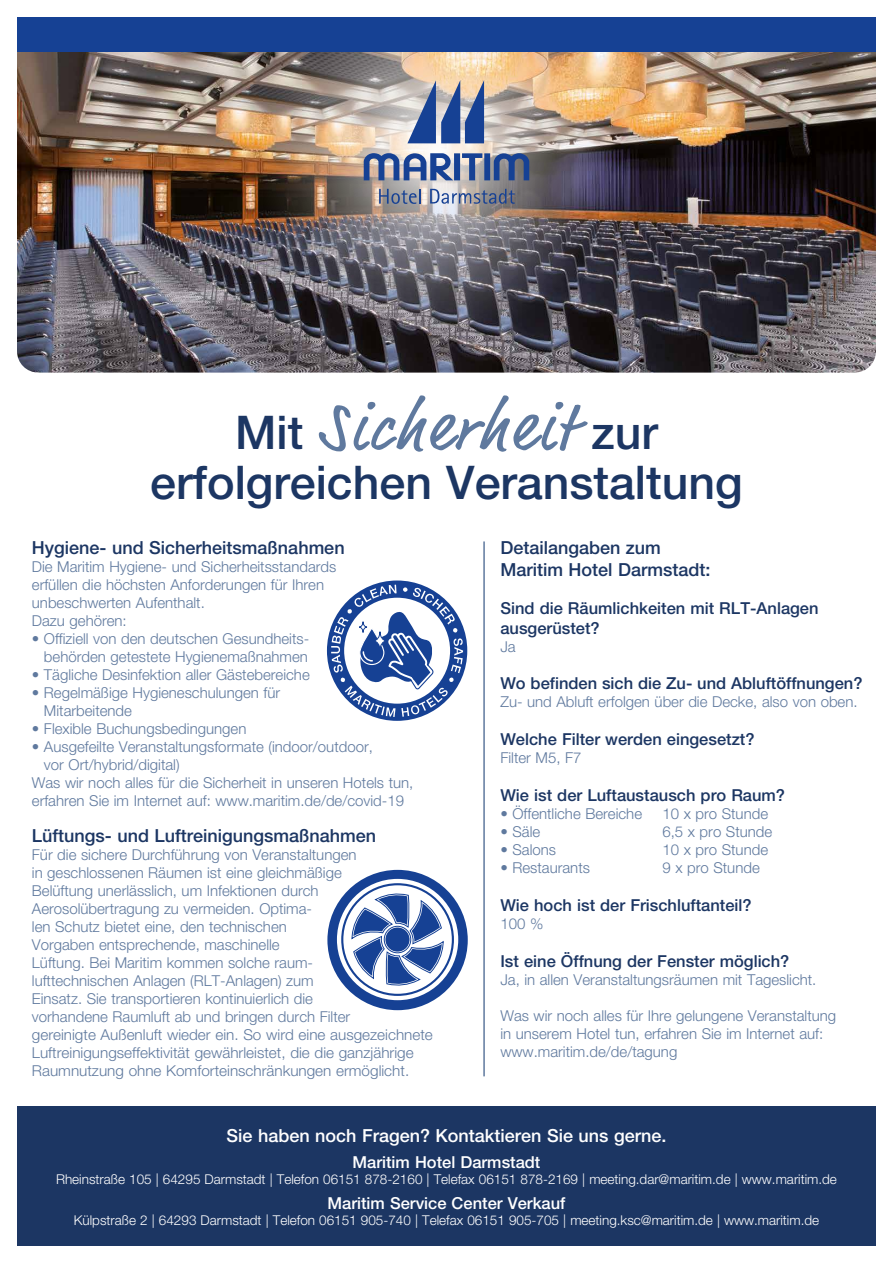
<style>
.page{position:relative;width:893px;height:1263px;background:#fff}
.page>*{position:absolute;margin:0;border:0;box-sizing:border-box;transform-origin:0 0}
.t1{font:67.5px "Market Pro";letter-spacing:.05em;color:#5f799e}
.t2{font:500 46.5px "Helvetica Neue LT Pro";color:#1c3663}
.t3{font:500 18px/21.6px "Helvetica Neue LT Pro";color:#1c3663}
.t4{font:500 18px "Helvetica Neue LT Pro";color:#fff}
.t5{font:500 16.5px/19.8px "Helvetica Neue LT Pro";color:#1c3663}
.t6{font:500 16.5px "Helvetica Neue LT Pro";color:#fff}
.t7{font:300 15px/18px "Helvetica Neue LT Pro";color:#5f799e}
.t8{font:300 13.5px "Helvetica Neue LT Pro";color:#fff}
.s1{font-family:"Helvetica Neue LT Pro";font-weight:500;font-size:46.5px;color:#1c3663}
</style>
<div class="page">
<div style="left:17px;top:1106px;width:859px;height:140px;background:#1c3663"></div>
<img style="left:17px;top:51px;width:859px;height:322px">
<img style="left:247px;top:51px;width:376px;height:289px">
<svg style="left:407px;top:80px;width:77px;height:63px;background:#7787ab"></svg>
<svg style="left:364px;top:153px;width:165px;height:27px;background:#6b7da5"></svg>
<svg style="left:430px;top:189px;width:85px;height:15px"></svg>
<svg style="left:379px;top:189px;width:42px;height:15px"></svg>
<div style="left:17px;top:17px;width:859px;height:34px;background:#164194"></div>
<hr style="left:483px;top:541px;width:2px;height:535px;background:#5f799e">
<div style="left:327px;top:580px;width:140px;height:141px;border:17px solid #164194;border-radius:50%"></div>
<svg style="left:331px;top:585px;width:132px;height:132px"></svg>
<svg style="left:327px;top:870px;width:141px;height:140px;background:#4063a7"></svg>
<div style="left:344px;top:886px;width:107px;height:107px;background:#fff;border-radius:50%"></div>
<div style="left:337px;top:879px;width:121px;height:121px;border:4px solid #fff;border-radius:50%"></div>
<div style="left:348px;top:889px;width:99px;height:100px;border:4px solid #fff;border-radius:50%"></div>
<svg style="left:351px;top:892px;width:93px;height:119px"></svg>
<h1 class="t1" style="left:235px;top:382px;width:424px"><span class="s1">Mit</span> Sicherheit <span class="s1">zur</span></h1>
<h2 class="t2" style="left:150px;top:454px;width:594px">erfolgreichen Veranstaltung</h2>
<p class="t3" style="left:32px;top:537px;width:314px">Hygiene- und Sicherheitsmaßnahmen</p>
<p class="t7" style="left:32px;top:558px;width:306px">Die Maritim Hygiene- und Sicherheitsstandards erfüllen die höchsten Anforderungen für Ihren unbeschwerten Aufenthalt.<br>Dazu gehören:</p>
<p class="t7" style="left:32px;top:630px;width:279px;text-align:right">• Offiziell von den deutschen Gesundheits&shy;behörden getestete Hygienemaßnahmen</p>
<p class="t7" style="left:32px;top:666px;width:279px">• Tägliche Desinfektion aller Gästebereiche</p>
<p class="t7" style="left:44px;top:684px;width:238px;text-indent:-12px">• Regelmäßige Hygieneschulungen für<br>Mitarbeitende</p>
<p class="t7" style="left:32px;top:720px;width:216px">• Flexible Buchungsbedingungen</p>
<p class="t7" style="left:32px;top:738px;width:343px">• Ausgefeilte Veranstaltungsformate (indoor/outdoor,</p>
<p class="t7" style="left:44px;top:756px;width:137px">vor Ort/hybrid/digital)</p>
<p class="t7" style="left:32px;top:774px;width:383px">Was wir noch alles für die Sicherheit in unseren Hotels tun,</p>
<p class="t7" style="left:32px;top:792px;width:374px">erfahren Sie im Internet auf: www.maritim.de/de/covid-19</p>
<p class="t3" style="left:32px;top:825px;width:346px">Lüftungs- und Luftreinigungsmaßnahmen</p>
<p class="t7" style="left:32px;top:846px;width:402px">Für die sichere Durchführung von Veranstaltungen<br>in geschlossenen Räumen ist eine gleichmäßige<br>Belüftung unerlässlich, um Infektionen durch Aerosolübertragung zu vermeiden. Optima-<br>len Schutz bietet eine, den technischen<br>Vorgaben entsprechende, maschinelle<br>Lüftung. Bei Maritim kommen solche raum-<br>lufttechnischen Anlagen (RLT-Anlagen) zum<br>Einsatz. Sie transportieren kontinuierlich die<br>vorhandene Raumluft ab und bringen durch Filter<br>gereinigte Außenluft wieder ein. So wird eine ausgezeichnete Luftreinigungseffektivität gewährleistet, die die ganzjährige Raumnutzung ohne Komforteinschränkungen ermöglicht.</p>
<p class="t3" style="left:500px;top:537px;width:212px">Detailangaben zum<br>Maritim Hotel Darmstadt:</p>
<p class="t5" style="left:500px;top:598px;width:320px">Sind die Räumlichkeiten mit RLT-Anlagen ausgerüstet?</p>
<p class="t7" style="left:500px;top:637px;width:17px">Ja</p>
<p class="t5" style="left:500px;top:673px;width:364px">Wo befinden sich die Zu- und Abluftöffnungen?</p>
<p class="t7" style="left:500px;top:693px;width:359px">Zu- und Abluft erfolgen über die Decke, also von oben.</p>
<p class="t5" style="left:500px;top:729px;width:256px">Welche Filter werden eingesetzt?</p>
<p class="t7" style="left:500px;top:748px;width:83px">Filter M5, F7</p>
<p class="t5" style="left:500px;top:785px;width:286px">Wie ist der Luftaustausch pro Raum?</p>
<p class="t7" style="left:500px;top:804px;width:143px">• Öffentliche Bereiche</p>
<p class="t7" style="left:662px;top:804px;width:107px">10 x pro Stunde</p>
<p class="t7" style="left:500px;top:822px;width:41px">• Säle</p>
<p class="t7" style="left:662px;top:822px;width:111px">6,5 x pro Stunde</p>
<p class="t7" style="left:500px;top:840px;width:57px">• Salons</p>
<p class="t7" style="left:662px;top:840px;width:107px">10 x pro Stunde</p>
<p class="t7" style="left:500px;top:858px;width:91px">• Restaurants</p>
<p class="t7" style="left:662px;top:858px;width:99px">9 x pro Stunde</p>
<p class="t5" style="left:500px;top:895px;width:253px">Wie hoch ist der Frischluftanteil?</p>
<p class="t7" style="left:500px;top:914px;width:44px">100 %</p>
<p class="t5" style="left:500px;top:950px;width:291px">Ist eine Öffnung der Fenster möglich?</p>
<p class="t7" style="left:500px;top:970px;width:318px">Ja, in allen Veranstaltungsräumen mit Tageslicht.</p>
<p class="t7" style="left:500px;top:1006px;width:337px">Was wir noch alles für Ihre gelungene Veranstaltung in unserem Hotel tun, erfahren Sie im Internet auf: www.maritim.de/de/tagung</p>
<p class="t4" style="left:226px;top:1125px;width:442px">Sie haben noch Fragen? Kontaktieren Sie uns gerne.</p>
<p class="t6" style="left:352px;top:1152px;width:189px">Maritim Hotel Darmstadt</p>
<p class="t8" style="left:56px;top:1171px;width:782px">Rheinstraße 105 | 64295 Darmstadt | Telefon 06151 878-2160 | Telefax 06151 878-2169 | meeting.dar@maritim.de | www.maritim.de</p>
<p class="t6" style="left:327px;top:1193px;width:239px">Maritim Service Center Verkauf</p>
<p class="t8" style="left:74px;top:1212px;width:747px">Külpstraße 2 | 64293 Darmstadt | Telefon 06151 905-740 | Telefax 06151 905-705 | meeting.ksc@maritim.de | www.maritim.de</p>
</div>
